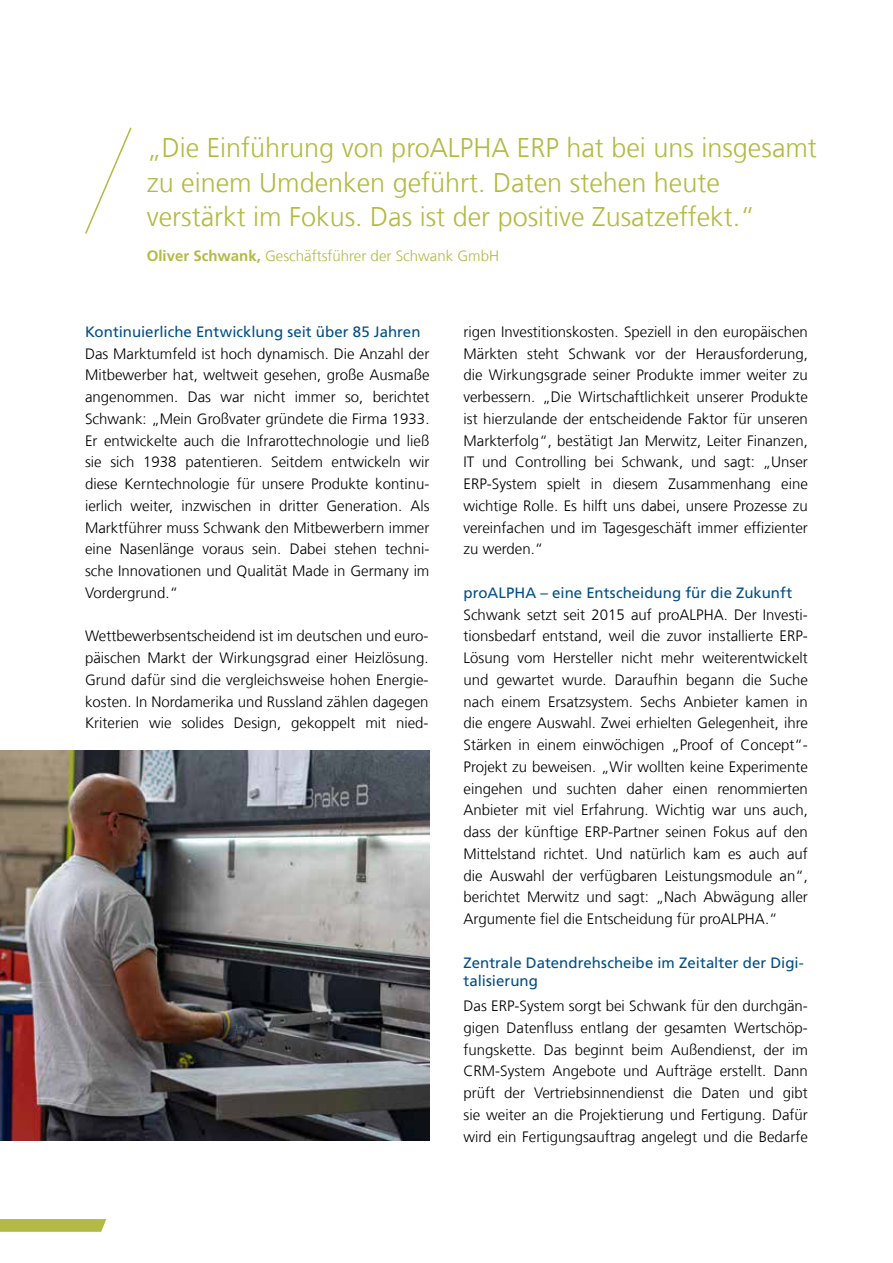
<style>
.page{position:relative;width:893px;height:1263px;background:#fff}
.page>*{position:absolute;margin:0;border:0;box-sizing:border-box;transform-origin:0 0}
.t1{font:300 27px/34.5px "Frutiger LT Com";color:#b3ba43}
.t2{font:300 15px/21.8px "Frutiger LT Com";color:#000;text-align:justify}
.t3{font:15px/18px "Frutiger LT Com";color:#004e86}
.t4{font:300 15px "Frutiger LT Com";color:#b3ba43}
.s1{font-weight:700}
</style>
<div class="page">
<svg style="left:0;top:1219px;width:106px;height:13px"></svg>
<svg style="left:85px;top:127px;width:47px;height:107px"></svg>
<img style="left:0;top:750px;width:429px;height:390px">
<h1 class="t1" style="left:147px;top:131px;width:672px">„Die Einführung von proALPHA ERP hat bei uns insgesamt zu einem Umdenken geführt. Daten stehen heute verstärkt im Fokus. Das ist der positive Zusatzeffekt.“</h1>
<p class="t4" style="left:147px;top:247px;width:354px"><span class="s1">Oliver Schwank,</span> Geschäftsführer der Schwank GmbH</p>
<p class="t3" style="left:85px;top:322px;width:337px">Kontinuierliche Entwicklung seit über 85 Jahren</p>
<p class="t2" style="left:85px;top:342px;width:346px">Das Marktumfeld ist hoch dynamisch. Die Anzahl der Mitbewerber hat, weltweit gesehen, große Ausmaße angenommen. Das war nicht immer so, berichtet Schwank: „Mein Großvater gründete die Firma 1933.<br>Er entwickelte auch die Infrarottechnologie und ließ sie sich 1938 patentieren. Seitdem entwickeln wir diese Kerntechnologie für unsere Produkte kontinu&shy;ierlich weiter, inzwischen in dritter Generation. Als Marktführer muss Schwank den Mitbewerbern immer eine Nasenlänge voraus sein. Dabei stehen techni&shy;sche Innovationen und Qualität Made in Germany im Vordergrund.“</p>
<p class="t2" style="left:85px;top:625px;width:345px">Wettbewerbsentscheidend ist im deutschen und euro&shy;päischen Markt der Wirkungsgrad einer Heizlösung.<br>Grund dafür sind die vergleichsweise hohen Energie&shy;kosten. In Nordamerika und Russland zählen dagegen Kriterien wie solides Design, gekoppelt mit nied-</p>
<p class="t2" style="left:463px;top:321px;width:346px">rigen Investitionskosten. Speziell in den europäischen Märkten steht Schwank vor der Herausforderung, die Wirkungsgrade seiner Produkte immer weiter zu verbessern. „Die Wirtschaftlichkeit unserer Produkte ist hierzulande der entscheidende Faktor für unseren Markterfolg“, bestätigt Jan Merwitz, Leiter Finanzen, IT und Controlling bei Schwank, und sagt: „Unser ERP-System spielt in diesem Zusammenhang eine wichtige Rolle. Es hilft uns dabei, unsere Prozesse zu vereinfachen und im Tagesgeschäft immer effizienter zu werden.“</p>
<p class="t3" style="left:463px;top:583px;width:330px">proALPHA – eine Entscheidung für die Zukunft</p>
<p class="t2" style="left:463px;top:603px;width:346px">Schwank setzt seit 2015 auf proALPHA. Der Investi&shy;tionsbedarf entstand, weil die zuvor installierte ERP-Lösung vom Hersteller nicht mehr weiterentwickelt und gewartet wurde. Daraufhin begann die Suche nach einem Ersatzsystem. Sechs Anbieter kamen in die engere Auswahl. Zwei erhielten Gelegenheit, ihre Stärken in einem einwöchigen „Proof of Concept“- Projekt zu beweisen. „Wir wollten keine Experimente eingehen und suchten daher einen renommierten Anbieter mit viel Erfahrung. Wichtig war uns auch, dass der künftige ERP-Partner seinen Fokus auf den Mittelstand richtet. Und natürlich kam es auch auf die Auswahl der verfügbaren Leistungsmodule an“, berichtet Merwitz und sagt: „Nach Abwägung aller Argumente fiel die Entscheidung für proALPHA.“</p>
<p class="t3" style="left:463px;top:953px;width:342px">Zentrale Datendrehscheibe im Zeitalter der Digi&shy;talisierung</p>
<p class="t2" style="left:463px;top:995px;width:346px">Das ERP-System sorgt bei Schwank für den durchgän&shy;gigen Datenfluss entlang der gesamten Wertschöp&shy;fungskette. Das beginnt beim Außendienst, der im CRM-System Angebote und Aufträge erstellt. Dann prüft der Vertriebsinnendienst die Daten und gibt sie weiter an die Projektierung und Fertigung. Dafür wird ein Fertigungsauftrag angelegt und die Bedarfe</p>
</div>
